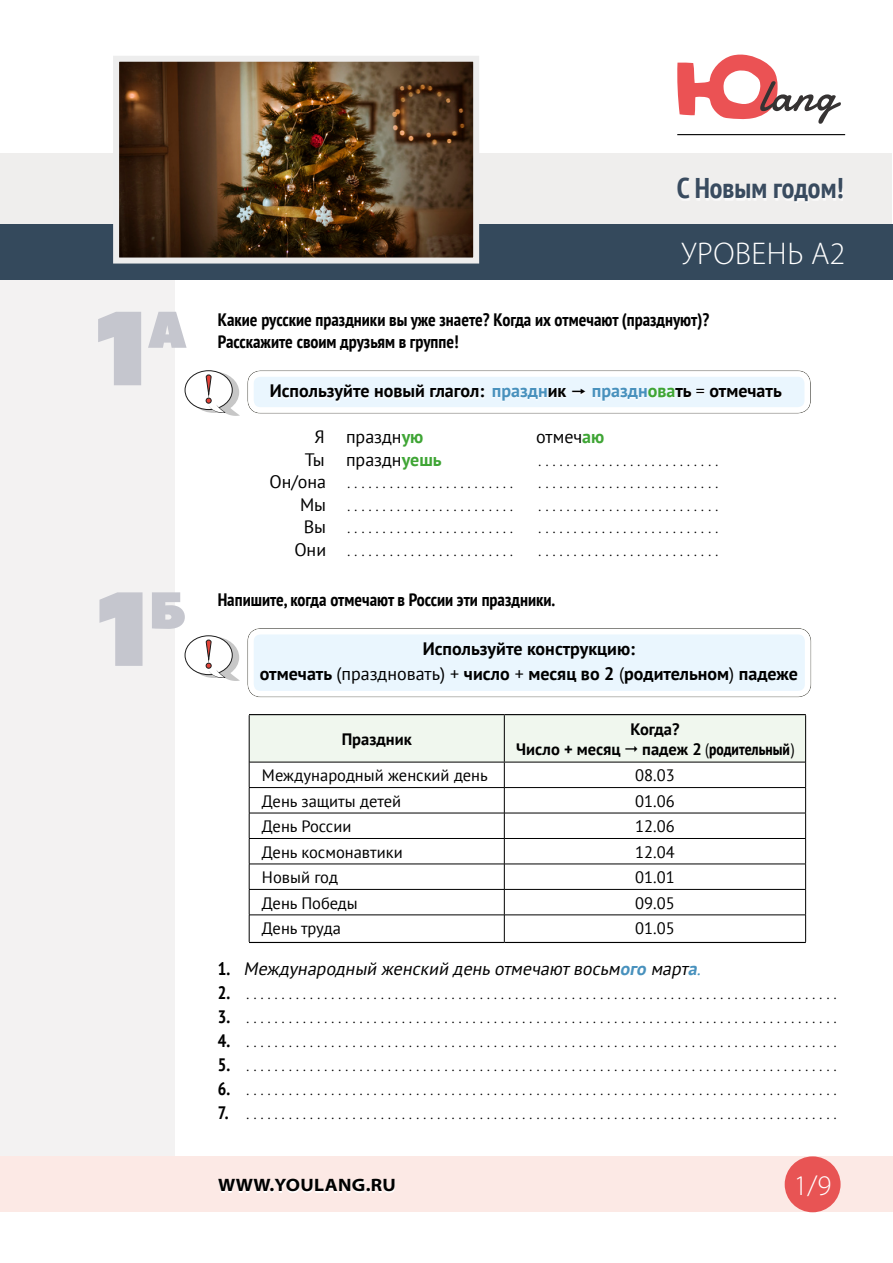
<style>
.page{position:relative;width:893px;height:1263px;background:#fff}
.page>*{position:absolute;margin:0;border:0;box-sizing:border-box;transform-origin:0 0}
.t1{font:105px "Peace Sans";color:#c5c6ce}
.t2{font:300 31.5px "Myriad Pro";letter-spacing:.02em;color:#fff}
.t3{font:700 condensed 28.5px "PT Sans";color:#394b5f}
.t4{font:300 28.5px "Myriad Pro";color:#fff}
.t5{font:300 18px "Myriad Pro";color:#000}
.t6{font:700 condensed 18px/22.5px "PT Sans";color:#000}
.t7{font:700 18px/25.2px "PT Sans";color:#000;text-align:center}
.t8{font:italic 18px "PT Sans";color:#000}
.t9{font:18px "PT Sans";color:#000}
.t10{font:700 semi-expanded 18px "Myriad Pro";letter-spacing:.02em;color:#000}
.t11{font:16.5px "PT Sans";color:#000}
.t12{font:700 16.5px "PT Sans";color:#000}
.t13{font:700 condensed 16.5px "PT Sans";color:#000}
.s1{color:#4891bd}
.s2{color:#3fa535}
.s3{font-weight:400}
.s4{font-weight:700;color:#3fa535}
.s5{font-family:"PT Sans";font-weight:400}
.s6{font-stretch:normal}
.s7{font-weight:700;font-style:normal;font-stretch:condensed}
.s8{font-weight:700;color:#4891bd}
.s9{font-family:"PT Sans";font-weight:700;font-stretch:condensed}
</style>
<div class="page">
<div style="left:235px;top:361px;width:589px;height:55px;background:#bebca7;opacity:.28"></div>
<div style="left:0;top:184px;width:174px;height:996px;background:#f3f2f2"></div>
<div style="left:0;top:1156px;width:893px;height:56px;background:#fce9e5"></div>
<svg style="left:218px;top:1180px;width:177px;height:13px"></svg>
<div style="left:785px;top:1156px;width:56px;height:56px;background:#e85454;border-radius:50%"></div>
<svg style="left:677px;top:54px;width:164px;height:70px"></svg>
<div style="left:0;top:153px;width:891px;height:71px;background:#efeeed"></div>
<div style="left:0;top:224px;width:893px;height:56px;background:#34495c"></div>
<hr style="left:677px;top:134px;width:168px;height:1px;background:#000">
<img style="left:120px;top:63px;width:352px;height:194px">
<div style="left:113px;top:56px;width:366px;height:208px;border:6px solid #ededed"></div>
<div style="left:185px;top:370px;width:48px;height:40px;border:1px solid #1c1c1c;border-radius:50%"></div>
<svg style="left:189px;top:372px;width:51px;height:44px"></svg>
<hr style="left:249px;top:714px;width:255px;height:1px;background:#000">
<hr style="left:504px;top:714px;width:302px;height:1px;background:#000">
<hr style="left:249px;top:942px;width:255px;height:1px;background:#000">
<hr style="left:504px;top:942px;width:302px;height:1px;background:#000">
<div style="left:235px;top:618px;width:588px;height:81px;background:#bebca7;opacity:.28"></div>
<div style="left:185px;top:635px;width:48px;height:40px;border:1px solid #1c1c1c;border-radius:50%"></div>
<svg style="left:189px;top:637px;width:51px;height:44px"></svg>
<svg style="left:247px;top:370px;width:564px;height:43px"></svg>
<svg style="left:249px;top:715px;width:557px;height:227px"></svg>
<h1 class="t1" style="left:96px;top:278px;width:93px">1<sup>а</sup></h1>
<h1 class="t1" style="left:97px;top:559px;width:90px">1<sup>б</sup></h1>
<h3 class="t3" style="left:677px;top:169px;width:168px">С Новым годом!</h3>
<h2 class="t2" style="left:681px;top:236px;width:165px">УРОВЕНЬ A2</h2>
<p class="t6" style="left:218px;top:308px;width:493px">Какие русские праздники вы уже знаете? Когда их отмечают (празднуют)?<br>Расскажите своим друзьям в группе!</p>
<p class="t7" style="left:270px;top:378px;width:298px">Используйте новый глагол: <span class="s1">праздн</span>ик</p>
<p class="t7" style="left:592px;top:377px;width:192px"><span class="s1">праздн</span><span class="s2">ова</span>ть <span class="s3">=</span> отмечать</p>
<p class="t9" style="left:314px;top:425px;width:111px">Я праздн<span class="s4">ую</span></p>
<p class="t9" style="left:536px;top:425px;width:70px">отмеч<span class="s4">аю</span></p>
<p class="t9" style="left:305px;top:448px;width:138px">Ты праздн<span class="s4">уешь</span></p>
<p class="t5" style="left:538px;top:450px;width:181px">. . . . . . . . . . . . . . . . . . . . . . . . . .</p>
<p class="t5" style="left:269px;top:472px;width:245px"><span class="s5">Он/она</span> . . . . . . . . . . . . . . . . . . . . . . . .</p>
<p class="t5" style="left:538px;top:472px;width:174px">. . . . . . . . . . . . . . . . . . . . . . . . .</p>
<p class="t5" style="left:300px;top:495px;width:214px"><span class="s5">Мы</span> . . . . . . . . . . . . . . . . . . . . . . . .</p>
<p class="t5" style="left:538px;top:495px;width:174px">. . . . . . . . . . . . . . . . . . . . . . . . .</p>
<p class="t5" style="left:304px;top:517px;width:211px"><span class="s5">Вы</span> . . . . . . . . . . . . . . . . . . . . . . . .</p>
<p class="t5" style="left:538px;top:517px;width:174px">. . . . . . . . . . . . . . . . . . . . . . . . .</p>
<p class="t5" style="left:294px;top:540px;width:220px"><span class="s5">Они</span> . . . . . . . . . . . . . . . . . . . . . . . .</p>
<p class="t5" style="left:538px;top:540px;width:174px">. . . . . . . . . . . . . . . . . . . . . . . . .</p>
<p class="t6" style="left:218px;top:588px;width:339px">Напишите, когда отмечают в России эти праздники.</p>
<p class="t7" style="left:260px;top:635px;width:540px">Используйте конструкцию:<br>отмечать <span class="s3">(праздновать) +</span> число <span class="s3">+</span> месяц во 2 <span class="s3">(</span>родительном<span class="s3">)</span> падеже</p>
<p class="t12" style="left:342px;top:728px;width:72px">Праздник</p>
<p class="t12" style="left:630px;top:718px;width:51px">Когда?</p>
<p class="t12" style="left:516px;top:738px;width:106px">Число + месяц</p>
<p class="t13" style="left:642px;top:738px;width:153px"><span class="s6">падеж 2</span> <span class="s3">(</span>родительный<span class="s3">)</span></p>
<p class="t11" style="left:262px;top:765px;width:227px">Международный женский день</p>
<p class="t11" style="left:635px;top:765px;width:41px">08.03</p>
<p class="t11" style="left:262px;top:790px;width:141px">День защиты детей</p>
<p class="t11" style="left:635px;top:790px;width:41px">01.06</p>
<p class="t11" style="left:262px;top:816px;width:91px">День России</p>
<p class="t11" style="left:635px;top:816px;width:41px">12.06</p>
<p class="t11" style="left:262px;top:841px;width:142px">День космонавтики</p>
<p class="t11" style="left:635px;top:841px;width:41px">12.04</p>
<p class="t11" style="left:262px;top:867px;width:77px">Новый год</p>
<p class="t11" style="left:635px;top:867px;width:41px">01.01</p>
<p class="t11" style="left:262px;top:892px;width:97px">День Победы</p>
<p class="t11" style="left:635px;top:892px;width:41px">09.05</p>
<p class="t11" style="left:262px;top:917px;width:80px">День труда</p>
<p class="t11" style="left:635px;top:917px;width:41px">01.05</p>
<p class="t8" style="left:218px;top:957px;width:488px"><span class="s7">1 .</span> Международный женский деньотмечаютвосьм<span class="s8">ого</span> март<span class="s8">а</span><span class="s1">.</span></p>
<p class="t5" style="left:218px;top:983px;width:620px"><span class="s9">2.</span> . . . . . . . . . . . . . . . . . . . . . . . . . . . . . . . . . . . . . . . . . . . . . . . . . . . . . . . . . . . . . . . . . . . . . . . . . . . . . . . . . . . .</p>
<p class="t5" style="left:218px;top:1007px;width:620px"><span class="s9">3.</span> . . . . . . . . . . . . . . . . . . . . . . . . . . . . . . . . . . . . . . . . . . . . . . . . . . . . . . . . . . . . . . . . . . . . . . . . . . . . . . . . . . . .</p>
<p class="t5" style="left:218px;top:1031px;width:620px"><span class="s9">4.</span> . . . . . . . . . . . . . . . . . . . . . . . . . . . . . . . . . . . . . . . . . . . . . . . . . . . . . . . . . . . . . . . . . . . . . . . . . . . . . . . . . . . .</p>
<p class="t5" style="left:218px;top:1055px;width:620px"><span class="s9">5.</span> . . . . . . . . . . . . . . . . . . . . . . . . . . . . . . . . . . . . . . . . . . . . . . . . . . . . . . . . . . . . . . . . . . . . . . . . . . . . . . . . . . . .</p>
<p class="t5" style="left:218px;top:1079px;width:620px"><span class="s9">6.</span> . . . . . . . . . . . . . . . . . . . . . . . . . . . . . . . . . . . . . . . . . . . . . . . . . . . . . . . . . . . . . . . . . . . . . . . . . . . . . . . . . . . .</p>
<p class="t5" style="left:218px;top:1103px;width:620px"><span class="s9">7.</span> . . . . . . . . . . . . . . . . . . . . . . . . . . . . . . . . . . . . . . . . . . . . . . . . . . . . . . . . . . . . . . . . . . . . . . . . . . . . . . . . . . . .</p>
<p class="t10" style="left:218px;top:1175px;width:179px">WWW.YOULANG.RU</p>
<h3 class="t4" style="left:794px;top:1170px;width:39px">1/9</h3>
</div>
